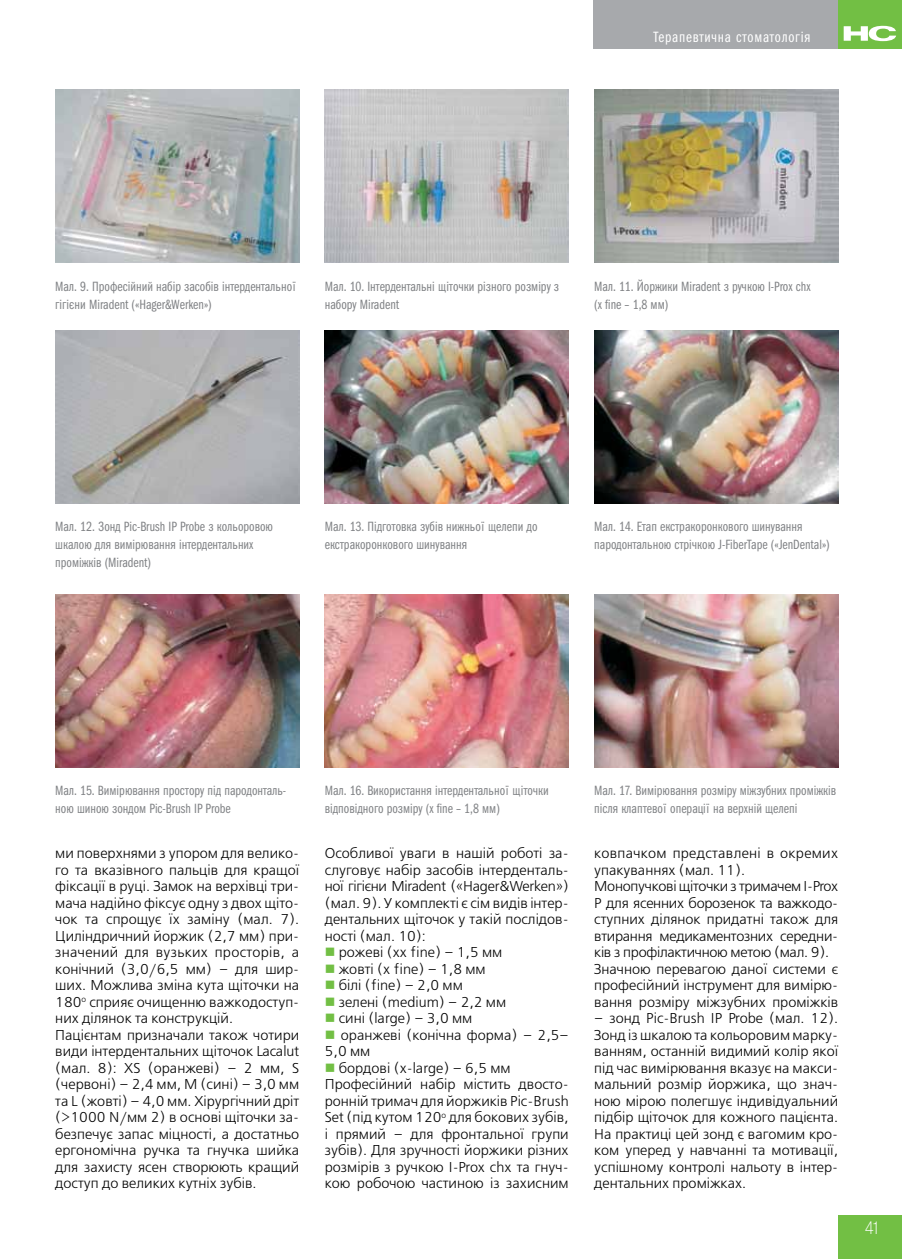
<style>
.page{position:relative;width:902px;height:1259px;background:#fff}
.page>*{position:absolute;margin:0;border:0;box-sizing:border-box;transform-origin:0 0}
.t1{font:200 18px "Pragmatica";color:#fff;scale:.9 1}
.t2{font:15px "Franklin Gothic Book Cmp ITC";letter-spacing:.05em;color:#fff}
.t3{font:300 14.25px/16.5px "Free Set";color:#000}
.t4{font:13.5px/18px "Franklin Gothic Book Cmp ITC";color:#808285}
.s1{color:#72bf44}
</style>
<div class="page">
<div style="left:838px;top:1215px;width:63px;height:44px;background:#72bf44"></div>
<div style="left:593px;top:0;width:288px;height:48px;background:#a7a9ac"></div>
<div style="left:838px;top:0;width:63px;height:48px;background:#72bf44"></div>
<svg style="left:843px;top:25px;width:53px;height:16px"></svg>
<img style="left:325px;top:89px;width:243px;height:173px">
<img style="left:55px;top:89px;width:244px;height:173px">
<img style="left:594px;top:89px;width:244px;height:173px">
<img style="left:325px;top:330px;width:243px;height:173px">
<img style="left:325px;top:594px;width:243px;height:173px">
<img style="left:594px;top:330px;width:244px;height:173px">
<img style="left:594px;top:594px;width:244px;height:173px">
<img style="left:55px;top:330px;width:244px;height:173px">
<img style="left:55px;top:594px;width:244px;height:173px">
<p class="t2" style="left:653px;top:29px;width:159px">Терапевтична стоматологія</p>
<p class="t4" style="left:55px;top:277px;width:242px">Мал. 9. Професійний набір засобів інтердентальної гігієни Miradent («Hager&amp;Werken»)</p>
<p class="t4" style="left:325px;top:277px;width:236px">Мал. 10. Інтердентальні щіточки різного розміру з набору Miradent</p>
<p class="t4" style="left:594px;top:277px;width:218px">Мал. 11. Йоржики Miradent з ручкою I-Prox chx (x fine – 1,8 мм)</p>
<p class="t4" style="left:55px;top:518px;width:219px">Мал. 12. Зонд Pic-Brush IP Probe з кольоровою шкалою для вимірювання інтердентальних проміжків (Miradent)</p>
<p class="t4" style="left:325px;top:518px;width:214px">Мал. 13. Підготовка зубів нижньої щелепи до екстракоронкового шинування</p>
<p class="t4" style="left:594px;top:518px;width:237px">Мал. 14. Етап екстракоронкового шинування пародонтальною стрічкою J-FiberTape («JenDental»)</p>
<p class="t4" style="left:55px;top:782px;width:232px">Мал. 15. Вимірювання простору під пародонталь&shy;ною шиною зондом Pic-Brush IP Probe</p>
<p class="t4" style="left:325px;top:782px;width:225px">Мал. 16. Використання інтердентальної щіточки відповідного розміру (x fine – 1,8 мм)</p>
<p class="t3" style="left:55px;top:845px;width:245px">ми поверхнями з упором для велико&shy;го та вказівного пальців для кращої фіксації в руці. Замок на верхівці три&shy;мача надійно фіксує одну з двох щіто&shy;чок та спрощує їх заміну (мал. 7).<br>Циліндричний йоржик (2,7 мм) при&shy;значений для вузьких просторів, а конічний (3,0/6,5 мм) – для шир&shy;ших. Можлива зміна кута щіточки на 180<sup>о</sup> сприяє очищенню важкодоступ&shy;них ділянок та конструкцій.<br>Пацієнтам призначали також чотири види інтердентальних щіточок Lacalut (мал. 8): ХS (оранжеві) – 2 мм, S (червоні) – 2,4 мм, M (сині) – 3,0 мм та L (жовті) – 4,0 мм. Хірургічний дріт (&gt;1000 N/мм 2) в основі щіточки за&shy;безпечує запас міцності, а достатньо ергономічна ручка та гнучка шийка для захисту ясен створюють кращий доступ до великих кутніх зубів.</p>
<p class="t3" style="left:325px;top:845px;width:245px;text-align:justify">Особливої уваги в нашій роботі за&shy;слуговує набір засобів інтерденталь&shy;ної гігієни Miradent («Hager&amp;Werken») (мал. 9). У комплекті є сім видів інтер&shy;дентальних щіточок у такій послідов&shy;ності (мал. 10):</p>
<p class="t3" style="left:325px;top:944px;width:179px"><span class="s1">■</span> рожеві (xx fine) – 1,5 мм</p>
<p class="t3" style="left:325px;top:961px;width:162px"><span class="s1">■</span> жовті (x fine) – 1,8 мм</p>
<p class="t3" style="left:325px;top:977px;width:139px"><span class="s1">■</span> білі (fine) – 2,0 мм</p>
<p class="t3" style="left:325px;top:994px;width:183px"><span class="s1">■</span> зелені (medium) – 2,2 мм</p>
<p class="t3" style="left:325px;top:1010px;width:149px"><span class="s1">■</span> сині (large) – 3,0 мм</p>
<p class="t3" style="left:325px;top:1027px;width:245px"><span class="s1">■</span> оранжеві (конічна форма) – 2,5–<br>5,0 мм</p>
<p class="t3" style="left:325px;top:1060px;width:245px"><span class="s1">■</span> бордові (x-large) – 6,5 мм Професійний набір містить двосто&shy;ронній тримач для йоржиків Pic-Brush Set (під кутом 120<sup>о</sup> для бокових зубів, і прямий – для фронтальної групи зубів). Для зручності йоржики різних розмірів з ручкою I-Prox chx та гнуч&shy;кою робочою частиною із захисним</p>
<p class="t4" style="left:594px;top:782px;width:243px">Мал. 17. Вимірювання розміру міжзубних проміжків після клаптевої операції на верхній щелепі</p>
<p class="t3" style="left:594px;top:845px;width:245px">ковпачком представлені в окремих упакуваннях (мал. 11).<br>Монопучкові щіточки з тримачем I-Prox P для ясенних борозенок та важкодо&shy;ступних ділянок придатні також для втирання медикаментозних середни&shy;ків з профілактичною метою (мал. 9).<br>Значною перевагою даної системи є професійний інструмент для вимірю&shy;вання розміру міжзубних проміжків</p>
<p class="t3" style="left:594px;top:1010px;width:245px">– зонд Pic-Brush IP Probe (мал. 12).<br>Зонд із шкалою та кольоровим марку&shy;ванням, останній видимий колір якої під час вимірювання вказує на макси&shy;мальний розмір йоржика, що знач&shy;ною мірою полегшує індивідуальний підбір щіточок для кожного пацієнта.<br>На практиці цей зонд є вагомим кро&shy;ком уперед у навчанні та мотивації, успішному контролі нальоту в інтер&shy;дентальних проміжках.</p>
<p class="t1" style="left:864px;top:1216px;width:18px">41</p>
</div>
